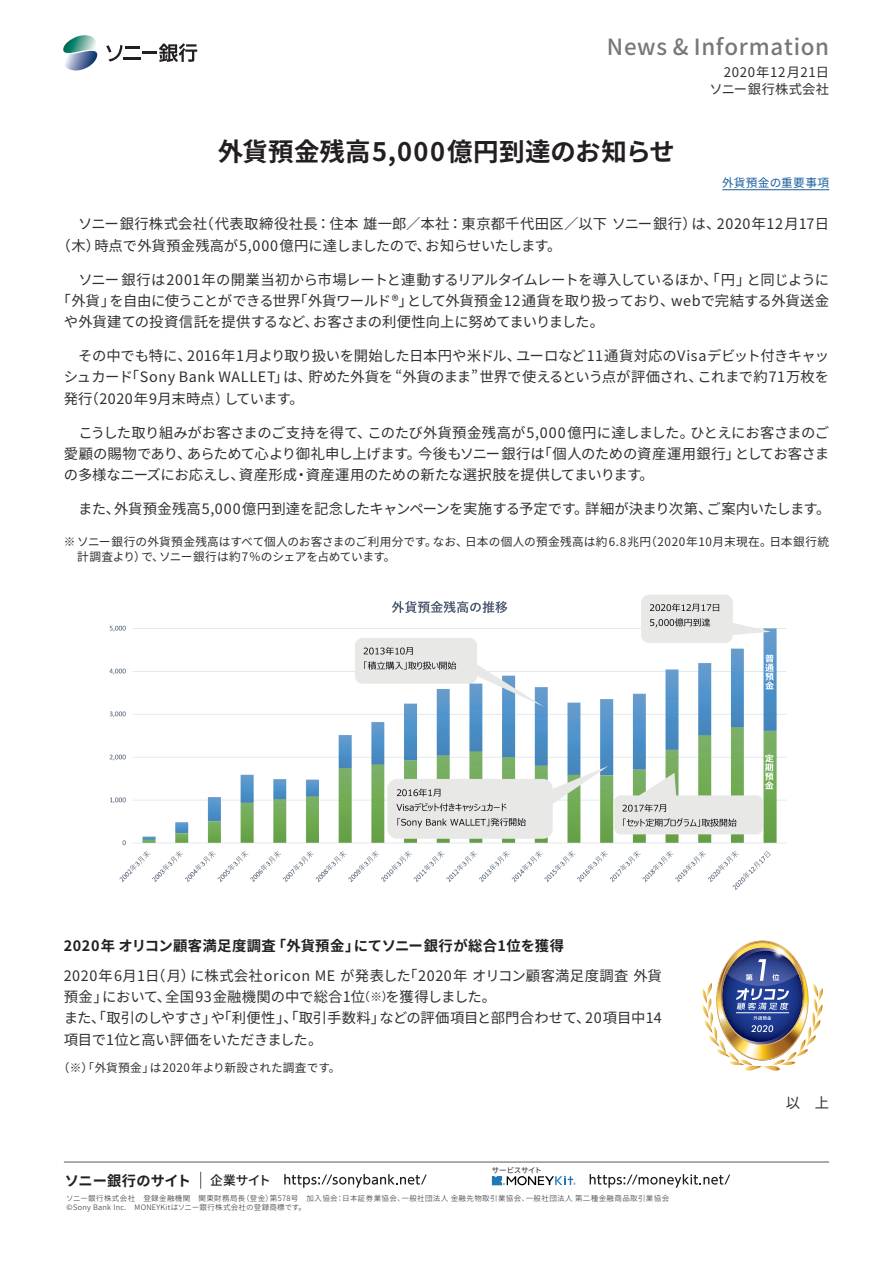
<style>
.page{position:relative;width:893px;height:1263px;background:#fff}
.page>*{position:absolute;margin:0;border:0;box-sizing:border-box;transform-origin:0 0}
.t1{font:700 25.5px "Noto Sans CJ Kjp";letter-spacing:.015em;color:#231f20}
.t2{font:500 22.35px "Noto Sans CJ Kjp";letter-spacing:.03em;color:#76787b}
.t3{font:14.4px/21.3px "Noto Sans CJ Kjp";letter-spacing:-.01em;color:#312f30}
.t4{font:14.4px/21.3px "Noto Sans CJ Kjp";letter-spacing:-.035em;color:#312f30}
.t5{font:14.4px "Noto Sans CJ Kjp";letter-spacing:.01em;color:#312f30}
.t6{font:14.4px "Noto Sans CJ Kjp";letter-spacing:.025em;color:#312f30}
.t7{font:14.4px "Noto Sans CJ Kjp";letter-spacing:.015em;color:#312f30}
.t8{font:700 14.4px "Noto Sans CJ Kjp";letter-spacing:.025em;color:#231f20}
.t9{font:14.4px "Noto Sans CJ Kjp";letter-spacing:-.03em;color:#312f30}
.t10{font:14.4px "Noto Sans CJ Kjp";letter-spacing:.04em;color:#312f30}
.t11{font:14.4px "Noto Sans CJ Kjp";letter-spacing:-.055em;color:#312f30}
.t12{font:14.4px "Noto Sans CJ Kjp";letter-spacing:.03em;color:#312f30}
.t13{font:14.4px "Noto Sans CJ Kjp";letter-spacing:.035em;color:#312f30}
.t14{font:14.4px "Noto Sans CJ Kjp";letter-spacing:-.045em;color:#312f30}
.t15{font:14.4px "Noto Sans CJ Kjp";letter-spacing:.045em;color:#312f30}
.t16{font:14.4px "Noto Sans CJ Kjp";letter-spacing:.02em;color:#312f30}
.t17{font:14.4px "Noto Sans CJ Kjp";letter-spacing:-.05em;color:#312f30}
.t18{font:14.4px "Noto Sans CJ Kjp";letter-spacing:-.065em;color:#312f30}
.t19{font:14.4px "Noto Sans CJ Kjp";letter-spacing:-.07em;color:#312f30}
.t20{font:700 14.25px "Noto Sans CJ Kjp";letter-spacing:.005em;color:#231f20}
.t21{font:13.35px/17px "Noto Sans CJ Kjp";letter-spacing:.04em;color:#312f30;text-align:right}
.t22{font:500 12.75px "Noto Sans CJ Kjp";letter-spacing:-.025em;color:#231f20}
.t23{font:11.7px "Noto Sans CJ Kjp";letter-spacing:.02em;color:#312f30}
.t24{font:11.7px/14.9px "Noto Sans CJ Kjp";letter-spacing:-.01em;color:#312f30}
.t25{font:11.7px "Noto Sans CJ Kjp";letter-spacing:.05em;color:#312f30}
.t26{font:11.7px "Noto Sans CJ Kjp";letter-spacing:.025em;color:#175d9e}
.t27{font:300 7.5px/9.8px "Noto Sans CJ Kjp";letter-spacing:.05em;color:#231f20}
.t28{font:7.5px "Noto Sans CJ Kjp";letter-spacing:-.035em;color:#231f20}
</style>
<div class="page">
<svg style="left:590px;top:1174px;width:140px;height:14px"></svg>
<svg style="left:284px;top:1174px;width:143px;height:14px"></svg>
<hr style="left:64px;top:1162px;width:765px;height:1px;background:#57585a">
<svg style="left:200px;top:1172px;width:1px;height:17px"></svg>
<svg style="left:492px;top:1176px;width:83px;height:9px"></svg>
<svg style="left:63px;top:35px;width:35px;height:36px"></svg>
<svg style="left:106px;top:43px;width:91px;height:19px"></svg>
<img style="left:702px;top:940px;width:121px;height:131px">
<img style="left:109px;top:594px;width:678px;height:296px">
<hr style="left:722px;top:189px;width:107px;height:1px;background:#175d9e">
<h2 class="t2" style="left:607px;top:35px;width:224px">News &amp; Information</h2>
<p class="t21" style="left:710px;top:64px;width:121px">2020年12月21日ソニー銀行株式会社</p>
<h1 class="t1" style="left:218px;top:137px;width:459px">外貨預金残高5,000億円到達のお知らせ</h1>
<p class="t26" style="left:722px;top:176px;width:108px">外貨預金の重要事項</p>
<p class="t6" style="left:200px;top:216px;width:499px">（代表取締役社長：住本雄一郎／本社：東京都千代田区／以下ソニー銀行）</p>
<p class="t10" style="left:717px;top:216px;width:114px">2020年12月17日</p>
<p class="t7" style="left:64px;top:216px;width:145px">　ソニー銀行株式会社</p>
<p class="t3" style="left:692px;top:214px;width:30px">は、</p>
<p class="t3" style="left:57px;top:235px;width:45px">（木）</p>
<p class="t3" style="left:95px;top:235px;width:338px">時点で外貨預金残高が5,000億円に達しましたので、</p>
<p class="t11" style="left:425px;top:237px;width:138px">お知らせいたします。</p>
<p class="t3" style="left:671px;top:269px;width:160px;text-indent:-607px">　ソニー銀行は2001年の開業当初から市場レートと連動するリアルタイムレートを導入しているほか、「円」<br>webで完結する外貨送金</p>
<p class="t3" style="left:747px;top:269px;width:84px">と同じように</p>
<p class="t3" style="left:57px;top:290px;width:60px">「外貨」</p>
<p class="t17" style="left:110px;top:292px;width:193px">を自由に使うことができる世界</p>
<p class="t3" style="left:293px;top:290px;width:121px">「外貨ワールド®」</p>
<p class="t3" style="left:407px;top:290px;width:269px">として外貨預金12通貨を取り扱っており、</p>
<p class="t5" style="left:64px;top:314px;width:256px">や外貨建ての投資信託を提供するなど、</p>
<p class="t4" style="left:313px;top:311px;width:293px">お客さまの利便性向上に努めてまいりました。</p>
<p class="t3" style="left:516px;top:345px;width:314px">ユーロなど11通貨対応のVisaデビット付きキャッ</p>
<p class="t3" style="left:187px;top:345px;width:335px">2016年1月より取り扱いを開始した日本円や米ドル、</p>
<p class="t3" style="left:64px;top:345px;width:129px">　その中でも特に、</p>
<p class="t9" style="left:308px;top:369px;width:396px">貯めた外貨を “外貨のまま”世界で使えるという点が評価され、</p>
<p class="t15" style="left:125px;top:369px;width:165px">「Sony Bank WALLET」</p>
<p class="t3" style="left:697px;top:367px;width:133px">これまで約71万枚を</p>
<p class="t3" style="left:64px;top:367px;width:71px">シュカード</p>
<p class="t3" style="left:283px;top:367px;width:30px">は、</p>
<p class="t10" style="left:84px;top:390px;width:147px">（2020年9月末時点）</p>
<p class="t3" style="left:64px;top:388px;width:30px">発行</p>
<p class="t3" style="left:224px;top:388px;width:81px">しています。</p>
<p class="t5" style="left:367px;top:424px;width:328px">このたび外貨預金残高が5,000億円に達しました。</p>
<p class="t3" style="left:64px;top:422px;width:309px">　こうした取り組みがお客さまのご支持を得て、</p>
<p class="t4" style="left:690px;top:422px;width:141px">ひとえにお客さまのご</p>
<p class="t7" style="left:537px;top:445px;width:204px">「個人のための資産運用銀行」</p>
<p class="t5" style="left:418px;top:445px;width:128px">今後もソニー銀行は</p>
<p class="t3" style="left:64px;top:443px;width:129px">愛顧の賜物であり、</p>
<p class="t14" style="left:187px;top:445px;width:236px">あらためて心より御礼申し上げます。</p>
<p class="t19" style="left:735px;top:445px;width:96px">としてお客さま</p>
<p class="t3" style="left:64px;top:465px;width:182px">の多様なニーズにお応えし、</p>
<p class="t3" style="left:239px;top:465px;width:60px">資産形成</p>
<p class="t3" style="left:306px;top:465px;width:350px">資産運用のための新たな選択肢を提供してまいります。</p>
<p class="t3" style="left:294px;top:465px;width:16px">・</p>
<p class="t3" style="left:114px;top:499px;width:476px">外貨預金残高5,000億円到達を記念したキャンペーンを実施する予定です。</p>
<p class="t3" style="left:585px;top:499px;width:129px">詳細が決まり次第、</p>
<p class="t11" style="left:707px;top:501px;width:125px">ご案内いたします。</p>
<p class="t3" style="left:64px;top:499px;width:58px">　また、</p>
<p class="t25" style="left:645px;top:535px;width:128px">（2020年10月末現在。</p>
<p class="t24" style="left:159px;top:534px;width:279px;text-indent:-95px">※ ソニー銀行の外貨預金残高はすべて個人のお客さまのご利用分です。ソニー銀行は約7％のシェアを占めています。</p>
<p class="t23" style="left:465px;top:535px;width:187px">日本の個人の預金残高は約6.8兆円</p>
<p class="t23" style="left:769px;top:535px;width:61px">日本銀行統</p>
<p class="t23" style="left:433px;top:535px;width:36px">なお、</p>
<p class="t23" style="left:77px;top:550px;width:70px">計調査より）</p>
<p class="t23" style="left:141px;top:550px;width:24px">で、</p>
<p class="t8" style="left:354px;top:938px;width:212px">にてソニー銀行が総合1位を獲得</p>
<p class="t8" style="left:272px;top:938px;width:89px">「外貨預金」</p>
<p class="t8" style="left:64px;top:938px;width:214px">2020年オリコン顧客満足度調査</p>
<p class="t3" style="left:64px;top:965px;width:133px">2020年 月6 （日1 月）</p>
<p class="t13" style="left:190px;top:967px;width:222px">に株式会社oricon ME が発表した</p>
<p class="t12" style="left:403px;top:967px;width:260px">「2020年オリコン顧客満足度調査外貨</p>
<p class="t3" style="left:64px;top:986px;width:46px">預金」</p>
<p class="t16" style="left:165px;top:989px;width:201px">全国93金融機関の中で総合位1</p>
<p class="t18" style="left:385px;top:989px;width:112px">を獲得しました。</p>
<p class="t3" style="left:102px;top:986px;width:70px">において、</p>
<p class="t23" style="left:358px;top:990px;width:37px">（※）</p>
<p class="t4" style="left:64px;top:1008px;width:260px">また、「取引のしやすさ」<br>項目で1位と高い評価をいただきました。</p>
<p class="t23" style="left:150px;top:1061px;width:192px">は2020年より新設された調査です。</p>
<p class="t7" style="left:211px;top:1010px;width:176px">「や利便性」、「取引手数料」</p>
<p class="t6" style="left:585px;top:1010px;width:78px">20項目中14</p>
<p class="t3" style="left:380px;top:1008px;width:212px">などの評価項目と部門合わせて、</p>
<p class="t23" style="left:58px;top:1061px;width:98px">（※）「外貨預金」</p>
<p class="t20" style="left:65px;top:1172px;width:128px">ソニー銀行のサイト</p>
<p class="t22" style="left:210px;top:1173px;width:62px">企業サイト</p>
<p class="t28" style="left:492px;top:1166px;width:52px">サービスサイト</p>
<p class="t27" style="left:242px;top:1193px;width:97px">（登金 第） 578号　加入協会</p>
<p class="t27" style="left:526px;top:1193px;width:145px">一般社団法人第二種金融商品取引業協会</p>
<p class="t27" style="left:66px;top:1193px;width:241px">ソニー銀行株式会社　登録金融機関　関東財務局長<br>©Sony Bank Inc 　. MONEYKitはソニー銀行株式会社の登録商標です。</p>
<p class="t27" style="left:342px;top:1193px;width:64px">日本証券業協会、</p>
<p class="t27" style="left:401px;top:1193px;width:129px">一般社団法人金融先物取引業協会、</p>
<p class="t27" style="left:336px;top:1193px;width:9px">：</p>
<p class="t3" style="left:786px;top:1092px;width:45px">以　上</p>
</div>
